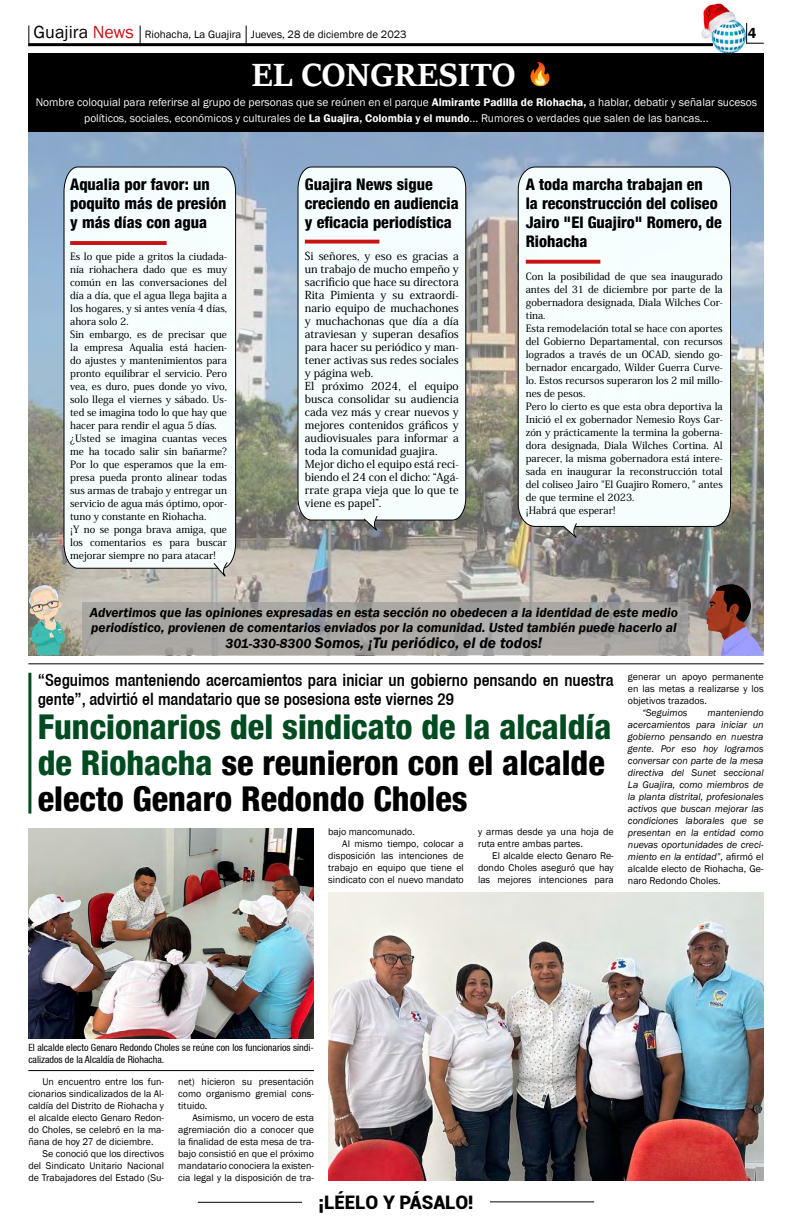
<style>
.page{position:relative;width:792px;height:1224px;background:#fff}
.page>*{position:absolute;margin:0;border:0;box-sizing:border-box;transform-origin:0 0}
.t1{font:700 35.4px "Sitka Heading";color:#fff}
.t2{font:800 condensed 34.2px/35.8px "Helvetica 87";color:#000}
.t3{font:900 18.7px "Roboto";color:#000}
.t4{font:500 condensed 17px/19px "Helvetica 67";color:#000}
.t5{font:800 condensed 16px/19px "Helvetica 87";color:#000}
.t6{font:italic 600 15.6px "Franklin Gothic";color:#000}
.t7{font:600 14.7px "Franklin Gothic";color:#000}
.t8{font:italic 600 13.5px/15.6px "Franklin Gothic";color:#000}
.t9{font:11.4px/15.6px "Franklin Gothic";color:#fcfcfc;text-align:center}
.t10{font:500 11px/13px "Koz Min Pr 6 N";color:#000}
.t11{font:11px "Franklin Gothic";color:#000}
.t12{font:500 10px/13px "Koz Min Pr 6 N";color:#000}
.t13{font:10px/12px "Franklin Gothic";color:#000;text-align:justify}
.t14{font:italic 10px/12px "Franklin Gothic";color:#000;text-align:justify}
.t15{font:condensed 10px/12px "Helvetica 57";color:#000}
.s1{font-size:18px}
.s2{font-size:18px;color:#c91311}
.s3{font-weight:600}
.s4{font-size:13.5px}
.s5{color:#004b20}
.s6{font-style:normal}
</style>
<div class="page">
<hr style="left:198px;top:1202px;width:104px;height:1px;background:#000">
<hr style="left:490px;top:1201px;width:104px;height:1px;background:#000">
<svg style="left:746px;top:23px;width:18px;height:21px"></svg>
<img style="left:702px;top:4px;width:43px;height:49px">
<hr style="left:28px;top:43px;width:685px;height:3px;background:#000">
<svg style="left:28px;top:26px;width:1px;height:20px"></svg>
<svg style="left:140px;top:26px;width:1px;height:18px"></svg>
<svg style="left:246px;top:26px;width:1px;height:18px"></svg>
<img style="left:28px;top:131px;width:736px;height:524px">
<div style="left:28px;top:53px;width:736px;height:78px;background:#000"></div>
<svg style="left:82px;top:602px;width:606px;height:53px;fill:#aaa8a4"></svg>
<img style="left:530px;top:62px;width:20px;height:24px">
<hr style="left:28px;top:664px;width:736px;height:1px;background:#000">
<img style="left:28px;top:585px;width:37px;height:70px">
<div style="left:64px;top:167px;width:172px;height:402px;background:#f6fefe"></div>
<svg style="left:213px;top:561px;width:16px;height:21px"></svg>
<div style="left:298px;top:167px;width:168px;height:354px;background:#f5fefe"></div>
<svg style="left:363px;top:515px;width:19px;height:20px"></svg>
<svg style="left:70px;top:241px;width:97px;height:4px"></svg>
<svg style="left:305px;top:240px;width:74px;height:4px"></svg>
<img style="left:706px;top:584px;width:58px;height:72px">
<img style="left:328px;top:892px;width:436px;height:289px">
<img style="left:28px;top:829px;width:286px;height:209px">
<hr style="left:28px;top:1070px;width:286px;height:1px;background:#000">
<hr style="left:28px;top:673px;width:3px;height:141px;background:#004b20">
<div style="left:518px;top:167px;width:213px;height:360px;background:#f5fdfd"></div>
<svg style="left:562px;top:522px;width:19px;height:20px"></svg>
<svg style="left:526px;top:260px;width:74px;height:4px"></svg>
<p class="t11" style="left:34px;top:28px;width:375px"><span class="s1">Guajira</span> <span class="s2">News</span> Riohacha, La Guajira Jueves, 28 de diciembre de 2023</p>
<h3 class="t7" style="left:748px;top:24px;width:10px">4</h3>
<h1 class="t1" style="left:251px;top:49px;width:266px">EL CONGRESITO</h1>
<p class="t9" style="left:36px;top:95px;width:723px">Nombre coloquial para referirse al grupo de personas que se reúnen en el parque <span class="s3">Almirante Padilla de Riohacha,</span> a hablar, debatir y señalar sucesos políticos, sociales, económicos y culturales de <span class="s3">La Guajira, Colombia y el mundo</span>... Rumores o verdades que salen de las bancas...</p>
<h3 class="t5" style="left:70px;top:174px;width:158px">Aqualia por favor: un poquito más de presión y más días con agua</h3>
<h3 class="t5" style="left:305px;top:174px;width:155px">Guajira News sigue creciendo en audiencia y eficacia periodística</h3>
<p class="t12" style="left:70px;top:250px;width:158px">Es lo que pide a gritos la ciudada&shy;nía riohachera dado que es muy común en las conversaciones del día a día, que el agua llega bajita a los hogares, y si antes venía 4 días, ahora solo 2.<br>Sin embargo, es de precisar que la empresa Aqualia está hacien&shy;do ajustes y mantenimientos para pronto equilibrar el servicio. Pero vea, es duro, pues donde yo vivo, solo llega el viernes y sábado. Us&shy;ted se imagina todo lo que hay que hacer para rendir el agua 5 días. ¿Usted se imagina cuantas veces me ha tocado salir sin bañarme?<br>Por lo que esperamos que la em&shy;presa pueda pronto alinear todas sus armas de trabajo y entregar un servicio de agua más óptimo, opor&shy;tuno y constante en Riohacha.<br>¡Y no se ponga brava amiga, que los comentarios es para buscar mejorar siempre no para atacar!</p>
<p class="t10" style="left:305px;top:250px;width:155px">Si señores, y eso es gracias a un trabajo de mucho empeño y sacrificio que hace su directora<br>Rita Pimienta y su extraordi&shy;nario equipo de muchachones y muchachonas que día a día atraviesan y superan desafíos para hacer su periódico y man&shy;tener activas sus redes sociales y página web.<br>El próximo 2024, el equipo busca consolidar su audiencia cada vez más y crear nuevos y mejores contenidos gráficos y audiovisuales para informar a toda la comunidad guajira.<br>Mejor dicho el equipo está reci&shy;biendo el 24 con el dicho: “Agá&shy;rrate grapa vieja que lo que te viene es papel”.</p>
<h3 class="t5" style="left:526px;top:174px;width:198px">A toda marcha trabajan en<br>la reconstrucción del coliseo<br>Jairo "El Guajiro" Romero, de<br>Riohacha</h3>
<p class="t12" style="left:526px;top:270px;width:199px">Con la posibilidad de que sea inaugurado antes del 31 de diciembre por parte de la gobernadora designada, Diala Wilches Cor&shy;tina.<br>Esta remodelación total se hace con aportes del Gobierno Departamental, con recursos logrados a través de un OCAD, siendo go&shy;bernador encargado, Wilder Guerra Curve&shy;lo. Estos recursos superaron los 2 mil millo&shy;nes de pesos.<br>Pero lo cierto es que esta obra deportiva la Inició el ex gobernador Nemesio Roys Gar&shy;zón y prácticamente la termina la goberna&shy;dora designada, Diala Wilches Cortina. Al parecer, la misma gobernadora está intere&shy;sada en inaugurar la reconstrucción total del coliseo Jairo "El Guajiro Romero, " antes de que termine el 2023.<br>¡Habrá que esperar!</p>
<h3 class="t8" style="left:90px;top:604px;width:590px">Advertimos que las opiniones expresadas en esta sección no obedecen a la identidad de este medio periodístico, provienen de comentarios enviados por la comunidad. Usted también puede hacerlo al</h3>
<h3 class="t6" style="left:225px;top:632px;width:318px"><span class="s4">301-330-8300</span> Somos, ¡Tu periódico, el de todos!</h3>
<h3 class="t4" style="left:38px;top:671px;width:577px">“Seguimos manteniendo acercamientos para iniciar un gobierno pensando en nuestra gente”, advirtió el mandatario que se posesiona este viernes 29</h3>
<h2 class="t2" style="left:38px;top:708px;width:575px"><span class="s5">Funcionarios del sindicato de la alcaldía de Riohacha</span> se reunieron con el alcalde electo Genaro Redondo Choles</h2>
<p class="t13" style="left:328px;top:826px;width:88px">bajo mancomunado.</p>
<p class="t13" style="left:342px;top:838px;width:123px">Al mismo tiempo, colocar a</p>
<p class="t13" style="left:328px;top:850px;width:137px">disposición las intenciones de</p>
<p class="t13" style="left:328px;top:862px;width:137px">trabajo en equipo que tiene el</p>
<p class="t13" style="left:328px;top:874px;width:137px">sindicato con el nuevo mandato</p>
<p class="t13" style="left:478px;top:826px;width:137px">y armas desde ya una hoja de ruta entre ambas partes.</p>
<p class="t13" style="left:478px;top:850px;width:137px;text-indent:14px">El alcalde electo Genaro Re&shy;dondo Choles aseguró que hay las mejores intenciones para</p>
<p class="t13" style="left:628px;top:671px;width:137px">generar un apoyo permanente en las metas a realizarse y los objetivos trazados.</p>
<p class="t14" style="left:642px;top:707px;width:47px">“Seguimos</p>
<p class="t14" style="left:628px;top:707px;width:137px;text-indent:80px">manteniendo acercamientos para iniciar un gobierno pensando en nuestra gente. Por eso hoy logramos conversar con parte de la mesa directiva del Sunet seccional La Guajira, como miembros de la planta distrital, profesionales activos que buscan mejorar las condiciones laborales que se presentan en la entidad como nuevas oportunidades de creci&shy;miento en la entidad”, <span class="s6">afirmó el alcalde electo de Riohacha, Ge&shy;naro Redondo Choles.</span></p>
<p class="t15" style="left:28px;top:1042px;width:287px">El alcalde electo Genaro Redondo Choles se reúne con los funcionarios sindi&shy;calizados de la Alcaldía de Riohacha.</p>
<p class="t13" style="left:28px;top:1076px;width:137px;text-indent:14px">Un encuentro entre los fun&shy;cionarios sindicalizados de la Al&shy;caldía del Distrito de Riohacha y el alcalde electo Genaro Redon&shy;do Choles, se celebró en la ma&shy;ñana de hoy 27 de diciembre.</p>
<p class="t13" style="left:28px;top:1148px;width:137px;text-indent:14px">Se conoció que los directivos del Sindicato Unitario Nacional de Trabajadores del Estado (Su-</p>
<p class="t13" style="left:178px;top:1076px;width:137px">net) hicieron su presentación como organismo gremial cons&shy;tituido.</p>
<p class="t13" style="left:178px;top:1112px;width:137px;text-indent:14px">Asimismo, un vocero de esta agremiación dio a conocer que la finalidad de esta mesa de tra&shy;bajo consistió en que el próximo mandatario conociera la existen&shy;cia legal y la disposición de tra-</p>
<h3 class="t3" style="left:318px;top:1189px;width:157px">¡LÉELO Y PÁSALO!</h3>
</div>
